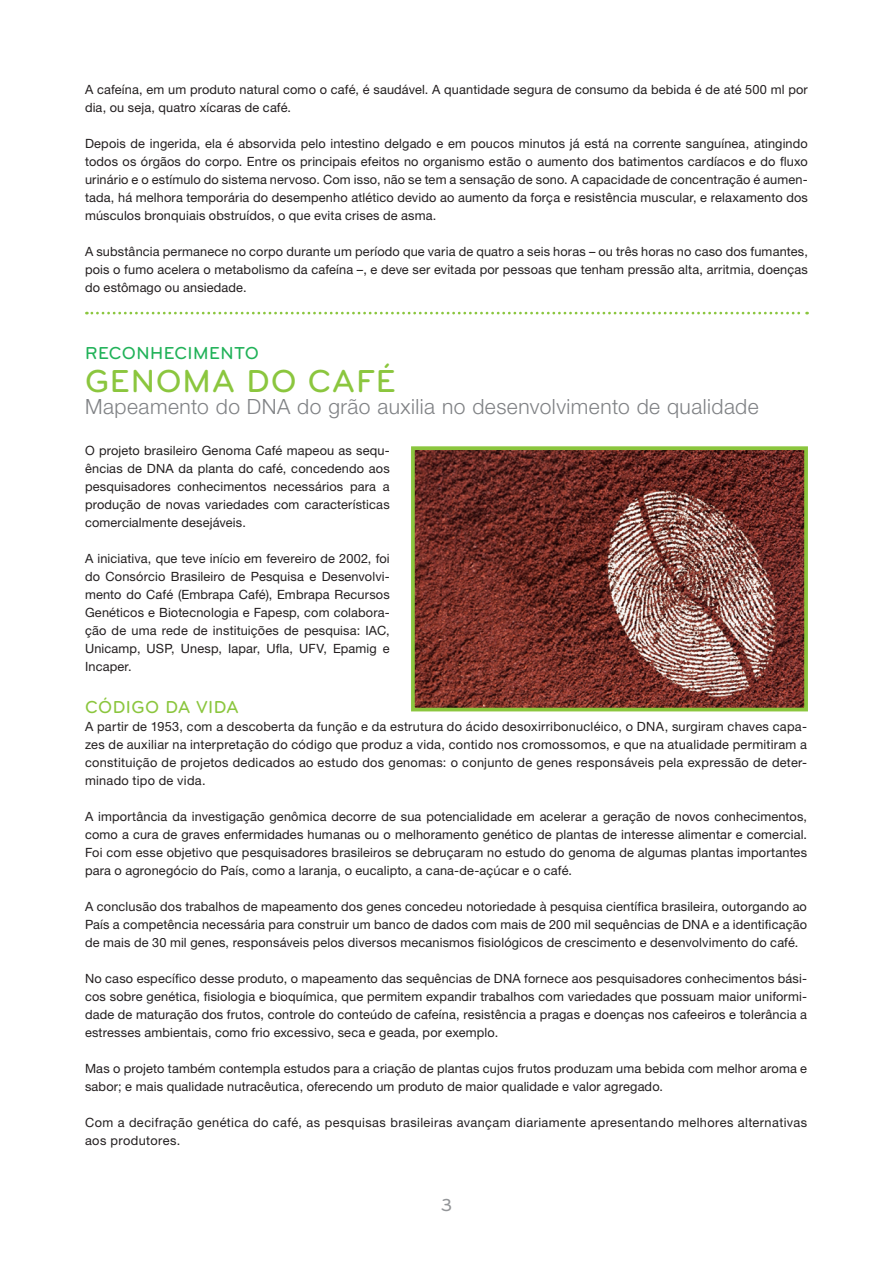
<style>
.page{position:relative;width:893px;height:1263px;background:#fff}
.page>*{position:absolute;margin:0;border:0;box-sizing:border-box;transform-origin:0 0}
.t1{font:500 33px "Bryant";letter-spacing:.025em;color:#8bc63e}
.t2{font:300 21px "Helvetica Neue LT Std";letter-spacing:.025em;color:#808285}
.t3{font:500 18px "Bryant";letter-spacing:.025em;color:#21b259}
.t4{font:500 18px "Bryant";letter-spacing:.025em;color:#8bc63e}
.t5{font:500 18px "Bryant";color:#939598}
.t6{font:12.75px/18px "Helvetica Neue LT Std";letter-spacing:.015em;color:#231f20;text-align:justify}
</style>
<div class="page">
<img style="left:416px;top:451px;width:387px;height:255px">
<div style="left:411px;top:446px;width:397px;height:265px;border:4px solid #8bc63e"></div>
<svg style="left:86px;top:312px;width:722px;height:2px"></svg>
<p class="t6" style="left:85px;top:80px;width:724px">A cafeína, em um produto natural como o café, é saudável. A quantidade segura de consumo da bebida é de até 500 ml por dia, ou seja, quatro xícaras de café.</p>
<p class="t6" style="left:85px;top:134px;width:724px">Depois de ingerida, ela é absorvida pelo intestino delgado e em poucos minutos já está na corrente sanguínea, atingindo todos os órgãos do corpo. Entre os principais efeitos no organismo estão o aumento dos batimentos cardíacos e do fluxo urinário e o estímulo do sistema nervoso. Com isso, não se tem a sensação de sono. A capacidade de concentração é aumen&shy;tada, há melhora temporária do desempenho atlético devido ao aumento da força e resistência muscular, e relaxamento dos músculos bronquiais obstruídos, o que evita crises de asma.</p>
<p class="t6" style="left:85px;top:242px;width:724px">A substância permanece no corpo durante um período que varia de quatro a seis horas – ou três horas no caso dos fumantes, pois o fumo acelera o metabolismo da cafeína –, e deve ser evitada por pessoas que tenham pressão alta, arritmia, doenças do estômago ou ansiedade.</p>
<p class="t3" style="left:85px;top:343px;width:175px">RECONHECIMENTO</p>
<p class="t1" style="left:85px;top:363px;width:312px">GENOMA DO CAFÉ</p>
<p class="t2" style="left:85px;top:394px;width:675px">Mapeamento do DNA do grão auxilia no desenvolvimento de qualidade</p>
<p class="t6" style="left:85px;top:442px;width:306px">O projeto brasileiro Genoma Café mapeou as sequ&shy;ências de DNA da planta do café, concedendo aos pesquisadores conhecimentos necessários para a produção de novas variedades com características comercialmente desejáveis.</p>
<p class="t6" style="left:85px;top:550px;width:306px">A iniciativa, que teve início em fevereiro de 2002, foi do Consórcio Brasileiro de Pesquisa e Desenvolvi&shy;mento do Café (Embrapa Café), Embrapa Recursos Genéticos e Biotecnologia e Fapesp, com colabora&shy;ção de uma rede de instituições de pesquisa: IAC, Unicamp, USP, Unesp, Iapar, Ufla, UFV, Epamig e Incaper.</p>
<p class="t4" style="left:85px;top:698px;width:156px">CÓDIGO DA VIDA</p>
<p class="t6" style="left:85px;top:718px;width:724px">A partir de 1953, com a descoberta da função e da estrutura do ácido desoxirribonucléico, o DNA, surgiram chaves capa&shy;zes de auxiliar na interpretação do código que produz a vida, contido nos cromossomos, e que na atualidade permitiram a constituição de projetos dedicados ao estudo dos genomas: o conjunto de genes responsáveis pela expressão de deter&shy;minado tipo de vida.</p>
<p class="t6" style="left:85px;top:808px;width:724px">A importância da investigação genômica decorre de sua potencialidade em acelerar a geração de novos conhecimentos, como a cura de graves enfermidades humanas ou o melhoramento genético de plantas de interesse alimentar e comercial.<br>Foi com esse objetivo que pesquisadores brasileiros se debruçaram no estudo do genoma de algumas plantas importantes para o agronegócio do País, como a laranja, o eucalipto, a cana-de-açúcar e o café.</p>
<p class="t6" style="left:85px;top:898px;width:723px">A conclusão dos trabalhos de mapeamento dos genes concedeu notoriedade à pesquisa científica brasileira, outorgando ao País a competência necessária para construir um banco de dados com mais de 200 mil sequências de DNA e a identificação de mais de 30 mil genes, responsáveis pelos diversos mecanismos fisiológicos de crescimento e desenvolvimento do café.</p>
<p class="t6" style="left:85px;top:970px;width:724px">No caso específico desse produto, o mapeamento das sequências de DNA fornece aos pesquisadores conhecimentos bási&shy;cos sobre genética, fisiologia e bioquímica, que permitem expandir trabalhos com variedades que possuam maior uniformi&shy;dade de maturação dos frutos, controle do conteúdo de cafeína, resistência a pragas e doenças nos cafeeiros e tolerância a estresses ambientais, como frio excessivo, seca e geada, por exemplo.</p>
<p class="t6" style="left:85px;top:1060px;width:723px">Mas o projeto também contempla estudos para a criação de plantas cujos frutos produzam uma bebida com melhor aroma e sabor; e mais qualidade nutracêutica, oferecendo um produto de maior qualidade e valor agregado.</p>
<p class="t6" style="left:85px;top:1114px;width:724px">Com a decifração genética do café, as pesquisas brasileiras avançam diariamente apresentando melhores alternativas aos produtores.</p>
<p class="t5" style="left:441px;top:1195px;width:13px">3</p>
</div>
